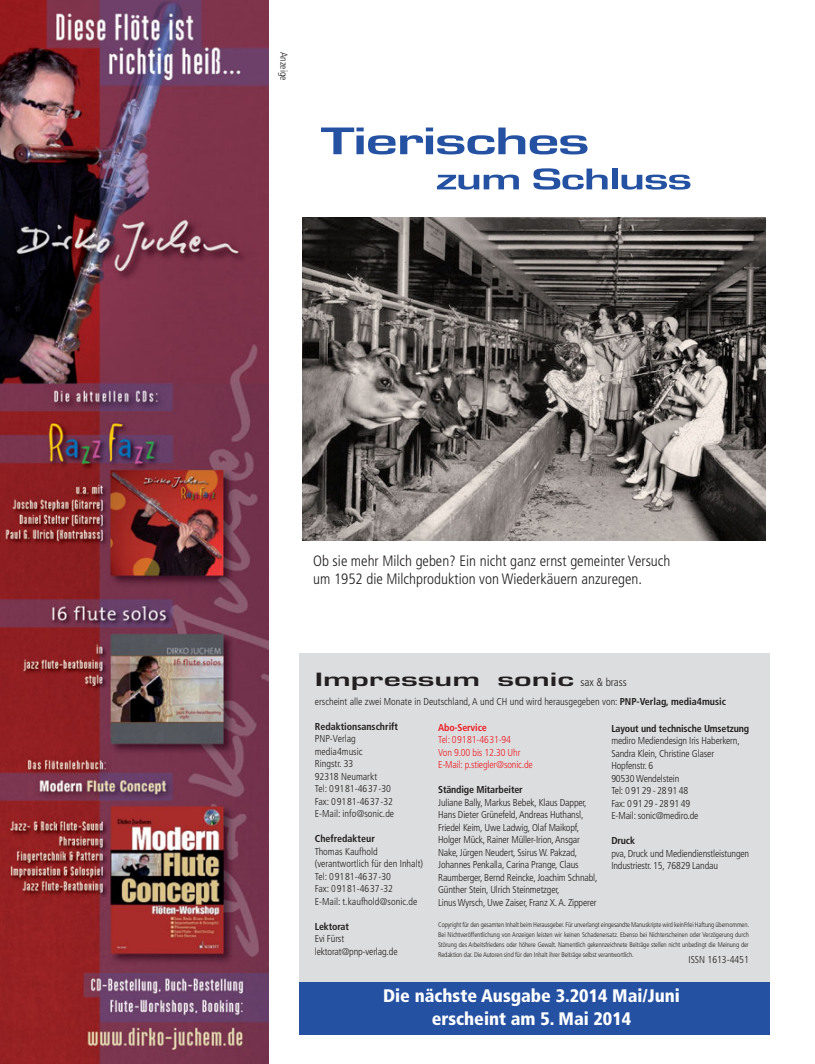
<style>
.page{position:relative;width:815px;height:1064px;background:#fff}
.page>*{position:absolute;margin:0;border:0;box-sizing:border-box;transform-origin:0 0}
.t1{font:700 40px "Eurostile T";letter-spacing:-.025em;color:#2551a3;scale:1.6 1}
.t2{font:700 31.25px "Eurostile T";letter-spacing:-.025em;color:#2551a3;scale:1.6 1}
.t3{font:700 20px "Eurostile T";color:#231f20;scale:1.7 1}
.t4{font:900 condensed 18.12px/23.8px "Frutiger LT Std";color:#fff;text-align:center}
.t5{font:300 condensed 15px/18px "Frutiger LT Std";color:#231f20}
.t6{font:300 condensed 10px/12.5px "Frutiger LT Std";letter-spacing:-.015em;color:#231f20}
.t7{font:700 condensed 10px "Frutiger LT Std";letter-spacing:-.015em;color:#231f20}
.t8{font:300 condensed 10px/12.5px "Frutiger LT Std";letter-spacing:-.015em;color:#ed1c24}
.t9{font:700 condensed 10px "Frutiger LT Std";letter-spacing:-.015em;color:#ed1c24}
.t10{font:300 condensed 6.88px/10px "Frutiger LT Std";letter-spacing:-.015em;color:#231f20;text-align:justify}
.s1{font-family:"Frutiger LT Std";font-weight:300;font-stretch:condensed;font-size:11.25px}
.s2{font-weight:700}
</style>
<div class="page">
<div style="left:299px;top:653px;width:471px;height:368px;background:#dcddde"></div>
<div style="left:299px;top:982px;width:471px;height:53px;background:#2551a3"></div>
<img style="left:302px;top:218px;width:464px;height:323px">
<img style="left:0;top:0;width:269px;height:1064px">
<p class="t6" style="left:290px;top:52px;width:30px;rotate:90deg">Anzeige</p>
<h1 class="t1" style="left:321px;top:119px;width:170px">Tierisches</h1>
<h2 class="t2" style="left:436px;top:162px;width:162px">zum Schluss</h2>
<h3 class="t5" style="left:313px;top:553px;width:359px">Ob sie mehr Milch geben? Ein nicht ganz ernst gemeinter Versuch um 1952 die Milchproduktion von Wiederkäuern anzuregen.</h3>
<h3 class="t3" style="left:315px;top:668px;width:185px">Impressum sonic <span class="s1">sax &amp; brass</span></h3>
<p class="t6" style="left:315px;top:695px;width:413px">erscheint alle zwei Monate in Deutschland, A und CH und wird herausgegeben von: <span class="s2">PNP-Verlag, media4music</span></p>
<p class="t7" style="left:315px;top:721px;width:85px">Redaktionsanschrift</p>
<p class="t6" style="left:315px;top:733px;width:81px">PNP-Verlag media4music<br>Ringstr. 33<br>92318 Neumarkt<br>Tel: 09181-4637-30<br>Fax: 09181-4637-32<br>E-Mail: info@sonic.de</p>
<p class="t7" style="left:315px;top:834px;width:62px">Chefredakteur</p>
<p class="t6" style="left:315px;top:845px;width:110px">Thomas Kaufhold (verantwortlich für den Inhalt)<br>Tel: 09181-4637-30<br>Fax: 09181-4637-32<br>E-Mail: t.kaufhold@sonic.de</p>
<p class="t7" style="left:315px;top:921px;width:36px">Lektorat</p>
<p class="t6" style="left:315px;top:933px;width:84px">Evi Fürst lektorat@pnp-verlag.de</p>
<p class="t9" style="left:438px;top:722px;width:50px">Abo-Service</p>
<p class="t8" style="left:438px;top:734px;width:96px">Tel: 09181-4631-94<br>Von 9.00 bis 12.30 Uhr<br>E-Mail: p.stiegler@sonic.de</p>
<p class="t7" style="left:438px;top:785px;width:86px">Ständige Mitarbeiter</p>
<p class="t6" style="left:438px;top:796px;width:161px">Juliane Bally, Markus Bebek, Klaus Dapper, Hans Dieter Grünefeld, Andreas Huthansl, Friedel Keim, Uwe Ladwig, Olaf Maikopf, Holger Mück, Rainer Müller-Irion, Ansgar Nake, Jürgen Neudert, Ssirus W. Pakzad, Johannes Penkalla, Carina Prange, Claus Raumberger, Bernd Reincke, Joachim Schnabl, Günther Stein, Ulrich Stein metzger,<br>Linus Wyrsch, Uwe Zaiser, Franz X. A. Zipperer</p>
<p class="t7" style="left:611px;top:723px;width:139px">Layout und technische Umsetzung</p>
<p class="t6" style="left:611px;top:735px;width:130px">mediro Mediendesign Iris Haberkern,<br>Sandra Klein, Christine Glaser<br>Hopfenstr. 6<br>90530 Wendelstein<br>Tel: 0 91 29 - 28 91 48<br>Fax: 0 91 29 - 28 91 49<br>E-Mail: sonic@mediro.de</p>
<p class="t7" style="left:611px;top:835px;width:25px">Druck</p>
<p class="t6" style="left:611px;top:847px;width:139px">pva, Druck und Mediendienstleistungen<br>Industriestr. 15, 76829 Landau</p>
<p class="t10" style="left:438px;top:920px;width:313px">Copyright für den gesamten Inhalt beim Heraus geber. Für unverlangt eingesandte Manu skripte wird keinFrlei Haftung übernommen.<br>Bei Nicht veröffentlichung von Anzeigen leisten wir keinen Schaden ersatz. Ebenso bei Nicht er scheinen oder Verzögerung durch Störung des Arbeits friedens oder höhere Gewalt. Namentlich gekenn zeichnete Beiträge stellen nicht unbedingt die Meinung der Redaktion dar. Die Autoren sind für den Inhalt ihrer Beiträge selbst verantwortlich.</p>
<p class="t6" style="left:688px;top:954px;width:62px">ISSN 1613-4451</p>
<h3 class="t4" style="left:383px;top:983px;width:298px">Die nächste Ausgabe 3.2014 Mai/Juni erscheint am 5. Mai 2014</h3>
</div>
